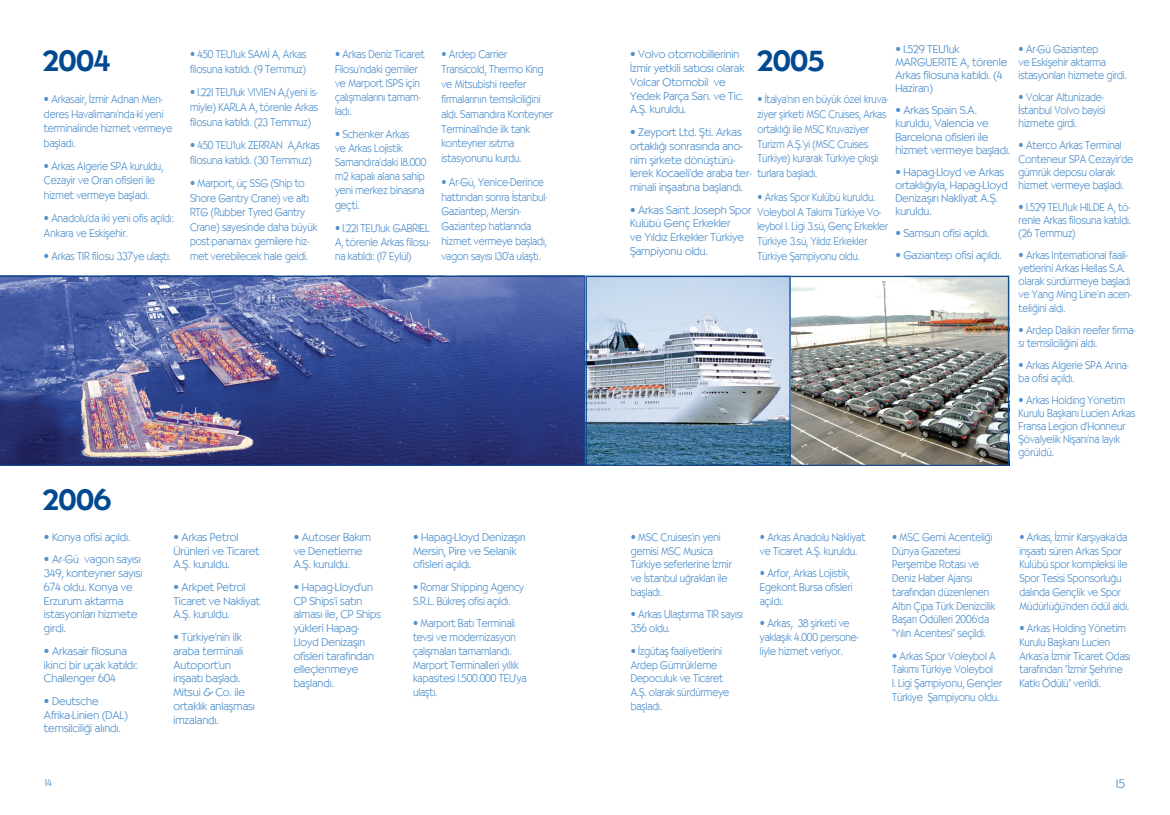
<style>
.page{position:relative;width:1170px;height:815px;background:#fff}
.page>*{position:absolute;margin:0;border:0;box-sizing:border-box;transform-origin:0 0}
.t1{font:500 28.75px "TR Bernhardt";color:#014990}
.t2{font:300 12.5px "TR Bernhardt";color:#5090cc}
.t3{font:300 11.25px/13.8px "TR Bernhardt";letter-spacing:-.005em;color:#5090cc;scale:.9 1}
.t4{font:300 11.25px/13.8px "TR Bernhardt";letter-spacing:-.005em;color:#5090cc}
.t5{font:300 11.25px/14.8px "TR Bernhardt";letter-spacing:-.005em;color:#5090cc;scale:.88 1}
.t6{font:300 10px "TR Bernhardt";color:#5090cc}
</style>
<div class="page">
<img style="left:587px;top:278px;width:420px;height:186px">
<div style="left:789px;top:276px;width:220px;height:190px;border:1px solid #124a8e"></div>
<img style="left:0;top:276px;width:585px;height:190px">
<div style="left:585px;top:276px;width:205px;height:190px;border:1px solid #124a8e"></div>
<p class="t4" style="left:895px;top:43px;width:113px;line-height:13.1px">• 1.529 TEU’luk<br>MARGUERITE A, törenle<br>Arkas filosuna katıldı. (4<br>Haziran)</p>
<p class="t4" style="left:895px;top:104px;width:116px;line-height:13.1px">• Arkas Spain S.A. kuruldu, Valencia ve<br>Barcelona ofisleri ile hizmet vermeye başladı.</p>
<p class="t4" style="left:895px;top:165px;width:114px;line-height:13.1px">• Hapag-Lloyd ve Arkas ortaklığıyla, Hapag-Lloyd<br>Denizaşırı Nakliyat A.Ş. kuruldu.</p>
<p class="t4" style="left:895px;top:226px;width:95px">• Samsun ofisi açıldı.</p>
<p class="t4" style="left:895px;top:248px;width:108px">• Gaziantep ofisi açıldı.</p>
<p class="t3" style="left:190px;top:47px;width:131px;line-height:14.6px">• 450 TEU’luk SAMİ A, Arkas filosuna katıldı. (9 Temmuz)</p>
<p class="t3" style="left:190px;top:85px;width:144px;line-height:14.6px;text-align:justify">• 1.221 TEU’luk VIVIEN A,(yeni is&shy;miyle) KARLA A, törenle Arkas filosuna katıldı. (23 Temmuz)</p>
<p class="t3" style="left:190px;top:138px;width:145px;line-height:14.6px">• 450 TEU’luk ZERRAN A,Arkas filosuna katıldı. (30 Temmuz)</p>
<p class="t3" style="left:190px;top:176px;width:143px;line-height:14.6px">• Marport, üç SSG (Ship to<br>Shore Gantry Crane) ve altı<br>RTG (Rubber Tyred Gantry<br>Crane) sayesinde daha büyük post-panamax gemilere hiz&shy;met verebilecek hale geldi.</p>
<p class="t1" style="left:43px;top:44px;width:68px">2004</p>
<p class="t1" style="left:757px;top:44px;width:68px">2005</p>
<p class="t3" style="left:335px;top:48px;width:101px;line-height:14.1px">• Arkas Deniz Ticaret<br>Filosu’ndaki gemiler ve Marport ISPS için çalışmalarını tamam&shy;ladı.</p>
<p class="t3" style="left:335px;top:127px;width:103px;line-height:14.1px">• Schenker Arkas<br>ve Arkas Lojistik<br>Samandıra’daki 18.000 m2 kapalı alana sahip yeni merkez binasına geçti.</p>
<p class="t3" style="left:335px;top:221px;width:108px;line-height:14.1px;text-align:justify">• 1.221 TEU’luk GABRIEL A, törenle Arkas filosu&shy;na katıldı: (17 Eylül)</p>
<p class="t3" style="left:441px;top:47px;width:126px;line-height:14.8px">• Ardep Carrier<br>Transicold, Thermo King ve Mitsubishi reefer firmalarının temsilciliğini aldı. Samandıra Konteyner<br>Terminali’nde ilk tank konteyner ısıtma istasyonunu kurdu.</p>
<p class="t3" style="left:441px;top:175px;width:119px;line-height:14.8px">• Ar-Gü, Yenice-Derince hattından sonra İstanbul-<br>Gaziantep, Mersin-<br>Gaziantep hatlarında hizmet vermeye başladı, vagon sayısı 130’a ulaştı.</p>
<p class="t4" style="left:630px;top:48px;width:116px">• Volvo otomobillerinin<br>İzmir yetkili satıcısı olarak<br>Volcar Otomobil ve<br>Yedek Parça San. ve Tic.<br>A.Ş. kuruldu.</p>
<p class="t4" style="left:630px;top:125px;width:123px">• Zeyport Ltd. Şti. Arkas ortaklığı sonrasında ano&shy;nim şirkete dönüştürü&shy;lerek Kocaeli’de araba ter&shy;minali inşaatına başlandı.</p>
<p class="t4" style="left:630px;top:203px;width:123px">• Arkas Saint Joseph Spor<br>Kulübü Genç Erkekler<br>ve Yıldız Erkekler Türkiye<br>Şampiyonu oldu.</p>
<p class="t3" style="left:44px;top:92px;width:144px;line-height:14.4px">• Arkasair, İzmir Adnan Men&shy;deres Havalimanı’nda-ki yeni terminalinde hizmet vermeye başladı.</p>
<p class="t3" style="left:44px;top:159px;width:134px;line-height:14.4px">• Arkas Algerie SPA kuruldu,<br>Cezayir ve Oran ofisleri ile hizmet vermeye başladı.</p>
<p class="t3" style="left:44px;top:211px;width:146px;line-height:14.4px">• Anadolu’da iki yeni ofis açıldı:<br>Ankara ve Eskişehir.</p>
<p class="t3" style="left:44px;top:249px;width:143px">• Arkas TIR filosu 337’ye ulaştı.</p>
<p class="t5" style="left:757px;top:92px;width:150px">• İtalya’nın en büyük özel kruva&shy;ziyer şirketi MSC Cruises, Arkas ortaklığı ile MSC Kruvaziyer<br>Turizm A.Ş.’yi (MSC Cruises<br>Türkiye) kurarak Türkiye çıkışlı turlara başladı.</p>
<p class="t5" style="left:757px;top:190px;width:150px">• Arkas Spor Kulübü kuruldu.<br>Voleybol A Takımı Türkiye Vo&shy;leybol 1. Ligi 3.sü, Genç Erkekler<br>Türkiye 3.sü, Yıldız Erkekler<br>Türkiye Şampiyonu oldu.</p>
<p class="t3" style="left:1018px;top:43px;width:122px;line-height:13.1px">• Ar-Gü Gaziantep<br>ve Eskişehir aktarma istasyonları hizmete girdi.</p>
<p class="t3" style="left:1018px;top:91px;width:98px;line-height:13.1px">• Volcar Altunizade-<br>İstanbul Volvo bayisi hizmete girdi.</p>
<p class="t3" style="left:1018px;top:139px;width:129px;line-height:13.1px">• Aterco Arkas Terminal<br>Conteneur SPA Cezayir’de gümrük deposu olarak hizmet vermeye başladı.</p>
<p class="t3" style="left:1018px;top:200px;width:126px;line-height:13.1px;text-align:justify">• 1.529 TEU’luk HILDE A, tö&shy;renle Arkas filosuna katıldı. (26 Temmuz)</p>
<p class="t3" style="left:1018px;top:249px;width:127px;line-height:13.1px">• Arkas International faali&shy;yetlerini Arkas Hellas S.A. olarak sürdürmeye başladı ve Yang Ming Line’ın acen&shy;teliğini aldı.</p>
<p class="t3" style="left:1018px;top:323px;width:131px;line-height:13.1px">• Ardep Daikin reefer firma&shy;sı temsilciliğini aldı.</p>
<p class="t3" style="left:1018px;top:358px;width:124px;line-height:13.1px">• Arkas Algerie SPA Anna&shy;ba ofisi açıldı.</p>
<p class="t3" style="left:1018px;top:393px;width:131px;line-height:13.1px">• Arkas Holding Yönetim<br>Kurulu Başkanı Lucien Arkas<br>Fransa Legion d’Honneur<br>Şövalyelik Nişanı’na layık görüldü.</p>
<p class="t1" style="left:43px;top:484px;width:70px">2006</p>
<p class="t4" style="left:44px;top:530px;width:88px">• Konya ofisi açıldı.</p>
<p class="t4" style="left:44px;top:553px;width:100px">• Ar-Gü vagon sayısı<br>349, konteyner sayısı<br>674 oldu. Konya ve<br>Erzurum aktarma istasyonları hizmete girdi.</p>
<p class="t4" style="left:44px;top:644px;width:95px">• Arkasair filosuna ikinci bir uçak katıldı:<br>Challenger 604</p>
<p class="t4" style="left:44px;top:694px;width:85px">• Deutsche<br>Afrika-Linien (DAL) temsilciliği alındı.</p>
<p class="t4" style="left:173px;top:530px;width:88px">• Arkas Petrol<br>Ürünleri ve Ticaret<br>A.Ş. kuruldu.</p>
<p class="t4" style="left:173px;top:580px;width:88px">• Arkpet Petrol<br>Ticaret ve Nakliyat<br>A.Ş. kuruldu.</p>
<p class="t4" style="left:173px;top:630px;width:83px">• Türkiye’nin ilk araba terminali<br>Autoport’un inşaatı başladı.<br>Mitsui &amp; Co. ile ortaklık anlaşması imzalandı.</p>
<p class="t4" style="left:294px;top:530px;width:79px">• Autoser Bakım ve Denetleme<br>A.Ş. kuruldu.</p>
<p class="t4" style="left:294px;top:580px;width:89px">• Hapag-Lloyd’un<br>CP Ships’i satın alması ile, CP Ships yükleri Hapag-<br>Lloyd Denizaşırı ofisleri tarafından elleçlenmeye başlandı.</p>
<p class="t4" style="left:413px;top:530px;width:114px">• Hapag-Lloyd Denizaşırı<br>Mersin, Pire ve Selanik ofisleri açıldı.</p>
<p class="t3" style="left:413px;top:580px;width:125px">• Romar Shipping Agency<br>S.R.L. Bükreş ofisi açıldı.</p>
<p class="t3" style="left:413px;top:617px;width:128px">• Marport Batı Terminali tevsi ve modernizasyon çalışmaları tamamlandı.<br>Marport Terminalleri yıllık kapasitesi 1.500.000 TEU’ya ulaştı.</p>
<p class="t3" style="left:630px;top:530px;width:114px">• MSC Cruises’ın yeni gemisi MSC Musica<br>Türkiye seferlerine İzmir ve İstanbul uğrakları ile başladı.</p>
<p class="t3" style="left:630px;top:608px;width:126px">• Arkas Ulaştırma TIR sayısı<br>356 oldu.</p>
<p class="t3" style="left:630px;top:644px;width:111px">• İzgütaş faaliyetlerini<br>Ardep Gümrükleme<br>Depoculuk ve Ticaret<br>A.Ş. olarak sürdürmeye başladı.</p>
<p class="t3" style="left:759px;top:530px;width:119px">• Arkas Anadolu Nakliyat ve Ticaret A.Ş. kuruldu.</p>
<p class="t3" style="left:759px;top:566px;width:105px">• Arfor, Arkas Lojistik,<br>Egekont Bursa ofisleri açıldı.</p>
<p class="t3" style="left:759px;top:617px;width:112px">• Arkas, 38 şirketi ve yaklaşık 4.000 persone&shy;liyle hizmet veriyor.</p>
<p class="t3" style="left:892px;top:530px;width:116px">• MSC Gemi Acenteliği<br>Dünya Gazetesi<br>Perşembe Rotası ve<br>Deniz Haber Ajansı tarafından düzenlenen<br>Altın Çıpa Türk Denizcilik<br>Başarı Ödülleri 2006’da “Yılın Acentesi” seçildi.</p>
<p class="t3" style="left:892px;top:649px;width:117px">• Arkas Spor Voleybol A<br>Takımı Türkiye Voleybol</p>
<p class="t3" style="left:892px;top:676px;width:124px">1. Ligi Şampiyonu, Gençler<br>Türkiye Şampiyonu oldu.</p>
<p class="t3" style="left:1019px;top:530px;width:123px">• Arkas, İzmir Karşıyaka’da inşaatı süren Arkas Spor<br>Kulübü spor kompleksi ile<br>Spor Tesisi Sponsorluğu dalında Gençlik ve Spor<br>Müdürlüğü’nden ödül aldı.</p>
<p class="t3" style="left:1019px;top:621px;width:125px">• Arkas Holding Yönetim<br>Kurulu Başkanı Lucien<br>Arkas’a İzmir Ticaret Odası tarafından “İzmir Şehrine<br>Katkı Ödülü” verildi.</p>
<p class="t6" style="left:45px;top:776px;width:8px">14</p>
<p class="t2" style="left:1116px;top:776px;width:10px">15</p>
</div>
